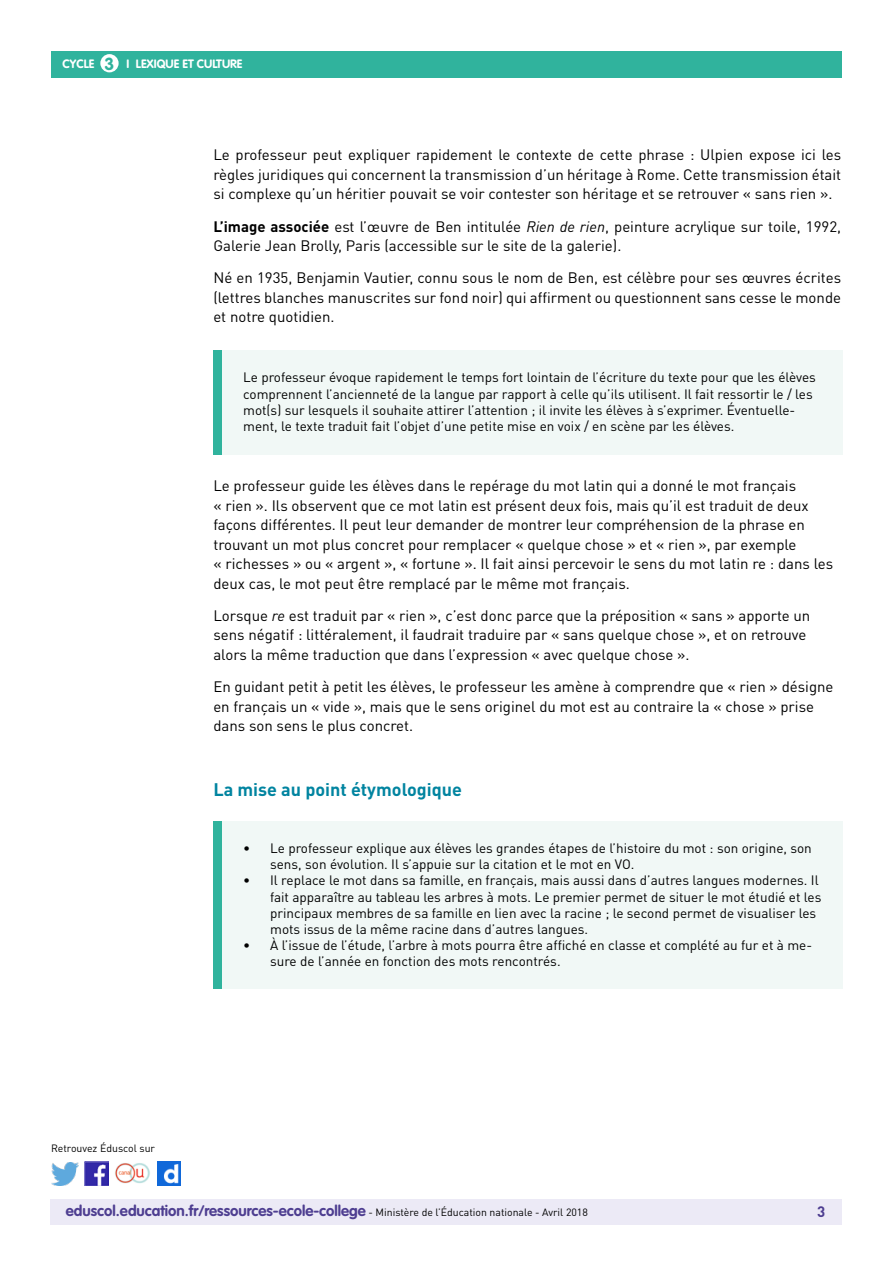
<style>
.page{position:relative;width:893px;height:1263px;background:#fff}
.page>*{position:absolute;margin:0;border:0;box-sizing:border-box;transform-origin:0 0}
.t1{font:700 18px "DIN Pro";color:#0084a0}
.t2{font:700 17.25px "VAG Rounded Std";color:#30b39d}
.t3{font:15px/19.5px "DIN Pro";color:#000}
.t4{font:700 15px "VAG Rounded Std";color:#4e3e91}
.t5{font:700 15px "DIN Pro";color:#4e3e91}
.t6{font:13.5px/16.2px "DIN Pro";color:#000}
.t7{font:700 12px "VAG Rounded Std";color:#fff}
.t8{font:10.5px "DIN Pro";color:#000}
.s1{font-weight:700}
.s2{font-style:italic}
.s3{font-family:"DIN Pro";font-weight:400;font-size:10.5px;color:#000}
</style>
<div class="page">
<div style="left:50px;top:1199px;width:791px;height:26px;background:#eceaf6"></div>
<div style="left:51px;top:51px;width:791px;height:27px;background:#30b39d"></div>
<div style="left:100px;top:54px;width:19px;height:18px;background:#fff;border-radius:50%"></div>
<img style="left:85px;top:1162px;width:23px;height:23px">
<img style="left:51px;top:1163px;width:28px;height:22px">
<img style="left:158px;top:1162px;width:22px;height:23px">
<img style="left:115px;top:1163px;width:35px;height:21px">
<div style="left:213px;top:351px;width:630px;height:104px;background:#f1f8f6"></div>
<div style="left:213px;top:351px;width:9px;height:104px;background:#30b39d"></div>
<div style="left:213px;top:821px;width:630px;height:168px;background:#f1f8f6"></div>
<div style="left:213px;top:821px;width:9px;height:168px;background:#30b39d"></div>
<p class="t2" style="left:105px;top:53px;width:11px">3</p>
<p class="t7" style="left:63px;top:57px;width:33px">CYCLE</p>
<p class="t7" style="left:127px;top:57px;width:117px">I LEXIQUE ET CULTURE</p>
<p class="t3" style="left:213px;top:145px;width:629px;text-align:justify">Le professeur peut expliquer rapidement le contexte de cette phrase : Ulpien expose ici les règles juridiques qui concernent la transmission d’un héritage à Rome. Cette transmission était si complexe qu’un héritier pouvait se voir contester son héritage et se retrouver « sans rien ».</p>
<p class="t3" style="left:213px;top:216px;width:629px"><span class="s1">L’image associée</span> est l’œuvre de Ben intitulée <span class="s2">Rien de rien</span>, peinture acrylique sur toile, 1992,<br>Galerie Jean Brolly, Paris (accessible sur le site de la galerie).</p>
<p class="t3" style="left:213px;top:268px;width:629px;text-align:justify">Né en 1935, Benjamin Vautier, connu sous le nom de Ben, est célèbre pour ses œuvres écrites (lettres blanches manuscrites sur fond noir) qui affirment ou questionnent sans cesse le monde et notre quotidien.</p>
<p class="t6" style="left:243px;top:369px;width:574px">Le professeur évoque rapidement le temps fort lointain de l’écriture du texte pour que les élèves comprennent l’ancienneté de la langue par rapport à celle qu’ils utilisent. Il fait ressortir le / les mot(s) sur lesquels il souhaite attirer l’attention ; il invite les élèves à s’exprimer. Éventuelle&shy;ment, le texte traduit fait l’objet d’une petite mise en voix / en scène par les élèves.</p>
<p class="t3" style="left:213px;top:476px;width:621px">Le professeur guide les élèves dans le repérage du mot latin qui a donné le mot français<br>« rien ». Ils observent que ce mot latin est présent deux fois, mais qu’il est traduit de deux façons différentes. Il peut leur demander de montrer leur compréhension de la phrase en trouvant un mot plus concret pour remplacer « quelque chose » et « rien », par exemple<br>« richesses » ou « argent », « fortune ». Il fait ainsi percevoir le sens du mot latin re : dans les deux cas, le mot peut être remplacé par le même mot français.</p>
<p class="t3" style="left:213px;top:605px;width:598px">Lorsque <span class="s2">re</span> est traduit par « rien », c’est donc parce que la préposition « sans » apporte un sens négatif : littéralement, il faudrait traduire par « sans quelque chose », et on retrouve alors la même traduction que dans l’expression « avec quelque chose ».</p>
<p class="t3" style="left:213px;top:677px;width:622px">En guidant petit à petit les élèves, le professeur les amène à comprendre que « rien » désigne en français un « vide », mais que le sens originel du mot est au contraire la « chose » prise dans son sens le plus concret.</p>
<p class="t1" style="left:213px;top:777px;width:250px">La mise au point étymologique</p>
<p class="t8" style="left:51px;top:1141px;width:106px">Retrouvez Éduscol sur</p>
<p class="t6" style="left:270px;top:840px;width:543px;text-indent:-27px">• Le professeur explique aux élèves les grandes étapes de l’histoire du mot : son origine, son sens, son évolution. Il s’appuie sur la citation et le mot en VO.</p>
<p class="t6" style="left:270px;top:872px;width:553px;text-indent:-27px">• Il replace le mot dans sa famille, en français, mais aussi dans d’autres langues modernes. Il fait apparaître au tableau les arbres à mots. Le premier permet de situer le mot étudié et les principaux membres de sa famille en lien avec la racine ; le second permet de visualiser les mots issus de la même racine dans d’autres langues.</p>
<p class="t6" style="left:270px;top:937px;width:543px;text-indent:-27px">• À l’issue de l’étude, l’arbre à mots pourra être affiché en classe et complété au fur et à me&shy;sure de l’année en fonction des mots rencontrés.</p>
<p class="t4" style="left:66px;top:1202px;width:523px">eduscol.education.fr/ressources-ecole-college <span class="s3">- Ministère de l’Éducation nationale - Avril 2018</span></p>
<p class="t5" style="left:817px;top:1201px;width:10px">3</p>
</div>
